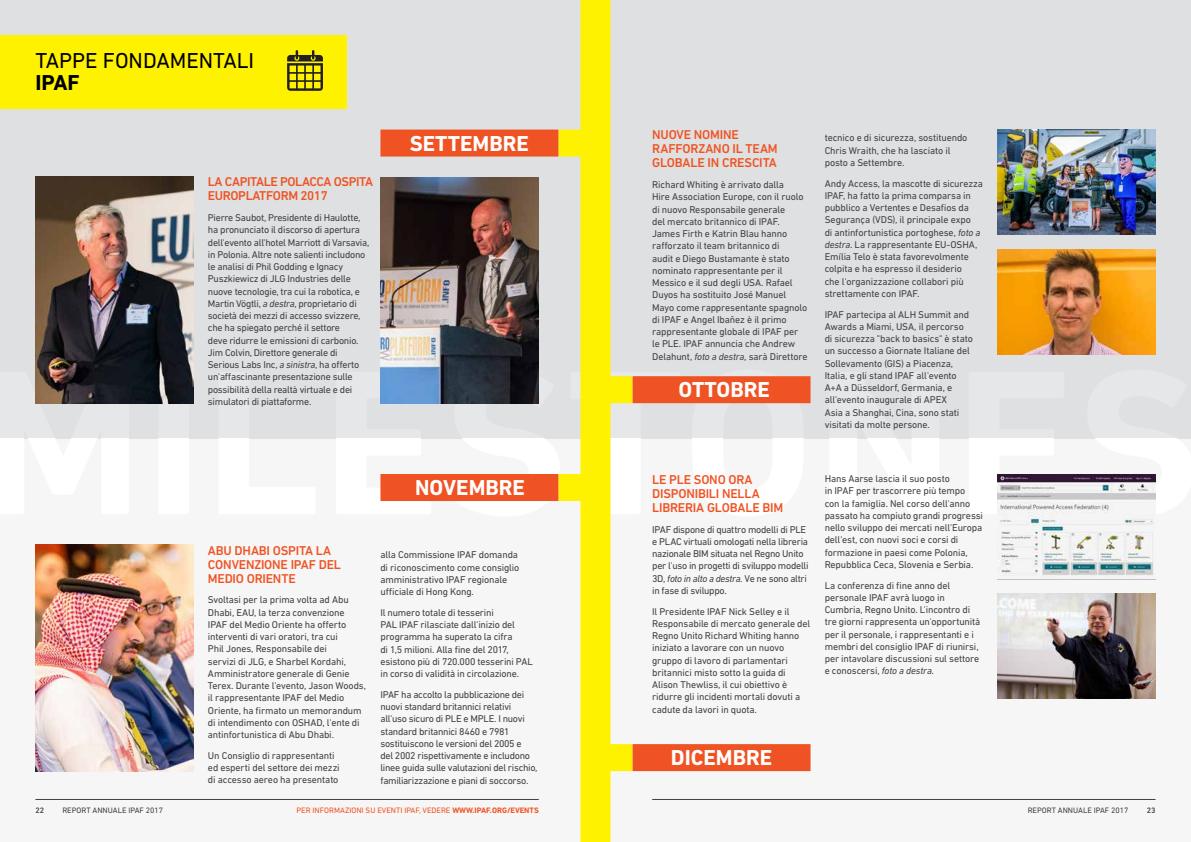
<style>
.page{position:relative;width:1191px;height:842px;background:#fff}
.page>*{position:absolute;margin:0;border:0;box-sizing:border-box;transform-origin:0 0}
.t1{font:700 22px "DIN Next LT Pro";color:#fff}
.t2{font:22px "DIN Next LT Pro";color:#000}
.t3{font:700 22px "DIN Next LT Pro";color:#000}
.t4{font:500 13px/14px "DIN Next LT Pro";letter-spacing:-.015em;color:#f05323}
.t5{font:10px/12.2px "DIN Next LT Pro";letter-spacing:-.015em;color:#414042}
.t6{font:8px "DIN Next LT Pro";color:#f05323}
.t7{font:8px "DIN Next LT Pro";color:#414042}
.t8{font:500 8px "DIN Next LT Pro";color:#414042}
.s1{font-style:italic}
.s2{font-weight:700}
</style>
<div class="page">
<div style="left:0;top:439px;width:1191px;height:403px;background:#f6f6f6"></div>
<div style="left:0;top:0;width:1191px;height:439px;background:#dfe0e1"></div>
<div style="left:580px;top:0;width:30px;height:842px;background:#fff200"></div>
<div style="left:558px;top:130px;width:37px;height:27px;background:#fff200"></div>
<div style="left:558px;top:474px;width:37px;height:27px;background:#fff200"></div>
<div style="left:595px;top:744px;width:37px;height:27px;background:#fff200"></div>
<div style="left:595px;top:376px;width:37px;height:27px;background:#fff200"></div>
<img style="left:997px;top:593px;width:158px;height:105px">
<img style="left:997px;top:130px;width:158px;height:105px">
<img style="left:997px;top:249px;width:158px;height:105px">
<img style="left:997px;top:474px;width:158px;height:104px">
<img style="left:380px;top:177px;width:159px;height:226px">
<div style="left:632px;top:376px;width:178px;height:27px;background:#f05323"></div>
<div style="left:632px;top:744px;width:178px;height:27px;background:#f05323"></div>
<div style="left:380px;top:130px;width:178px;height:27px;background:#f05323"></div>
<div style="left:380px;top:474px;width:178px;height:27px;background:#f05323"></div>
<img style="left:35px;top:545px;width:159px;height:226px">
<img style="left:35px;top:177px;width:159px;height:226px">
<hr style="left:35px;top:799px;width:504px;height:1px;background:#414042">
<hr style="left:652px;top:799px;width:503px;height:1px;background:#414042">
<div style="left:0;top:35px;width:347px;height:74px;background:#fff200"></div>
<svg style="left:287px;top:50px;width:36px;height:41px"></svg>
<h1 class="t2" style="left:35px;top:48px;width:220px">TAPPE FONDAMENTALI</h1>
<h1 class="t3" style="left:35px;top:70px;width:46px">IPAF</h1>
<h2 class="t4" style="left:208px;top:175px;width:167px">LA CAPITALE POLACCA OSPITA<br>EUROPLATFORM 2017</h2>
<p class="t5" style="left:208px;top:212px;width:163px">Pierre Saubot, Presidente di Haulotte, ha pronunciato il discorso di apertura dell'evento all'hotel Marriott di Varsavia, in Polonia. Altre note salienti includono le analisi di Phil Godding e Ignacy Puszkiewicz di JLG Industries delle nuove tecnologie, tra cui la robotica, e Martin Vögtli, <span class="s1">a destra</span>, proprietario di società dei mezzi di accesso svizzere, che ha spiegato perché il settore<br>deve ridurre le emissioni di carbonio.<br>Jim Colvin, Direttore generale di Serious Labs Inc, <span class="s1">a sinistra</span>, ha offerto un'affascinante presentazione sulle possibilità della realtà virtuale e dei simulatori di piattaforme.</p>
<h1 class="t1" style="left:410px;top:130px;width:121px">SETTEMBRE</h1>
<h1 class="t1" style="left:415px;top:475px;width:111px">NOVEMBRE</h1>
<h2 class="t4" style="left:208px;top:543px;width:135px">ABU DHABI OSPITA LA<br>CONVENZIONE IPAF DEL<br>MEDIO ORIENTE</h2>
<p class="t5" style="left:208px;top:594px;width:160px">Svoltasi per la prima volta ad Abu Dhabi, EAU, la terza convenzione IPAF del Medio Oriente ha offerto interventi di vari oratori, tra cui<br>Phil Jones, Responsabile dei<br>servizi di JLG, e Sharbel Kordahi, Amministratore generale di Genie Terex. Durante l'evento, Jason Woods, il rappresentante IPAF del Medio Oriente, ha firmato un memorandum di intendimento con OSHAD, l'ente di antinfortunistica di Abu Dhabi.</p>
<p class="t5" style="left:208px;top:749px;width:133px">Un Consiglio di rappresentanti ed esperti del settore dei mezzi di accesso aereo ha presentato</p>
<p class="t5" style="left:380px;top:549px;width:140px">alla Commissione IPAF domanda di riconoscimento come consiglio amministrativo IPAF regionale ufficiale di Hong Kong.</p>
<p class="t5" style="left:380px;top:606px;width:154px">Il numero totale di tesserini<br>PAL IPAF rilasciate dall'inizio del programma ha superato la cifra<br>di 1,5 milioni. Alla fine del 2017, esistono più di 720.000 tesserini PAL in corso di validità in circolazione.</p>
<p class="t5" style="left:380px;top:688px;width:159px">IPAF ha accolto la pubblicazione dei nuovi standard britannici relativi all'uso sicuro di PLE e MPLE. I nuovi standard britannici 8460 e 7981 sostituiscono le versioni del 2005 e<br>del 2002 rispettivamente e includono linee guida sulle valutazioni del rischio, familiarizzazione e piani di soccorso.</p>
<h2 class="t4" style="left:652px;top:128px;width:127px">NUOVE NOMINE<br>RAFFORZANO IL TEAM<br>GLOBALE IN CRESCITA</h2>
<p class="t5" style="left:652px;top:178px;width:157px">Richard Whiting è arrivato dalla<br>Hire Association Europe, con il ruolo di nuovo Responsabile generale<br>del mercato britannico di IPAF.<br>James Firth e Katrin Blau hanno rafforzato il team britannico di<br>audit e Diego Bustamante è stato nominato rappresentante per il Messico e il sud degli USA. Rafael Duyos ha sostituito José Manuel Mayo come rappresentante spagnolo di IPAF e Angel Ibañez è il primo rappresentante globale di IPAF per le PLE. IPAF annuncia che Andrew Delahunt, <span class="s1">foto a destra</span>, sarà Direttore</p>
<h1 class="t1" style="left:678px;top:377px;width:93px">OTTOBRE</h1>
<p class="t5" style="left:824px;top:132px;width:144px">tecnico e di sicurezza, sostituendo<br>Chris Wraith, che ha lasciato il posto a Settembre.</p>
<p class="t5" style="left:824px;top:177px;width:160px">Andy Access, la mascotte di sicurezza IPAF, ha fatto la prima comparsa in pubblico a Vertentes e Desafios da Segurança (VDS), il principale expo<br>di antinfortunistica portoghese, <span class="s1">foto a destra</span>. La rappresentante EU-OSHA, Emília Telo è stata favorevolmente colpita e ha espresso il desiderio<br>che l'organizzazione collabori più strettamente con IPAF.</p>
<p class="t5" style="left:824px;top:308px;width:150px">IPAF partecipa al ALH Summit and<br>Awards a Miami, USA, il percorso di sicurezza "back to basics" è stato un successo a Giornate Italiane del<br>Sollevamento (GIS) a Piacenza,<br>Italia, e gli stand IPAF all'evento<br>A+A a Düsseldorf, Germania, e all'evento inaugurale di APEX<br>Asia a Shanghai, Cina, sono stati visitati da molte persone.</p>
<h2 class="t4" style="left:652px;top:472px;width:132px">LE PLE SONO ORA<br>DISPONIBILI NELLA<br>LIBRERIA GLOBALE BIM</h2>
<p class="t5" style="left:652px;top:523px;width:158px">IPAF dispone di quattro modelli di PLE e PLAC virtuali omologati nella libreria nazionale BIM situata nel Regno Unito per l'uso in progetti di sviluppo modelli 3D, <span class="s1">foto in alto a destra.</span> Ve ne sono altri in fase di sviluppo.</p>
<p class="t5" style="left:652px;top:605px;width:160px">Il Presidente IPAF Nick Selley e il Responsabile di mercato generale del Regno Unito Richard Whiting hanno iniziato a lavorare con un nuovo gruppo di lavoro di parlamentari britannici misto sotto la guida di Alison Thewliss, il cui obiettivo è ridurre gli incidenti mortali dovuti a cadute da lavori in quota.</p>
<h1 class="t1" style="left:671px;top:745px;width:103px">DICEMBRE</h1>
<p class="t5" style="left:824px;top:472px;width:160px">Hans Aarse lascia il suo posto<br>in IPAF per trascorrere più tempo<br>con la famiglia. Nel corso dell'anno passato ha compiuto grandi progressi nello sviluppo dei mercati nell'Europa dell'est, con nuovi soci e corsi di formazione in paesi come Polonia, Repubblica Ceca, Slovenia e Serbia.</p>
<p class="t5" style="left:824px;top:579px;width:157px">La conferenza di fine anno del personale IPAF avrà luogo in Cumbria, Regno Unito. L'incontro di tre giorni rappresenta un'opportunità per il personale, i rappresentanti e i membri del consiglio IPAF di riunirsi, per intavolare discussioni sul settore e conoscersi, <span class="s1">foto a destra</span>.</p>
<p class="t8" style="left:35px;top:805px;width:10px">22</p>
<p class="t7" style="left:62px;top:805px;width:102px">REPORT ANNUALE IPAF 2017</p>
<p class="t6" style="left:296px;top:805px;width:244px">PER INFORMAZIONI SU EVENTI IPAF, VEDERE <span class="s2">WWW.IPAF.ORG/EVENTS</span></p>
<p class="t7" style="left:1027px;top:805px;width:102px">REPORT ANNUALE IPAF 2017</p>
<p class="t8" style="left:1146px;top:805px;width:10px">23</p>
</div>
